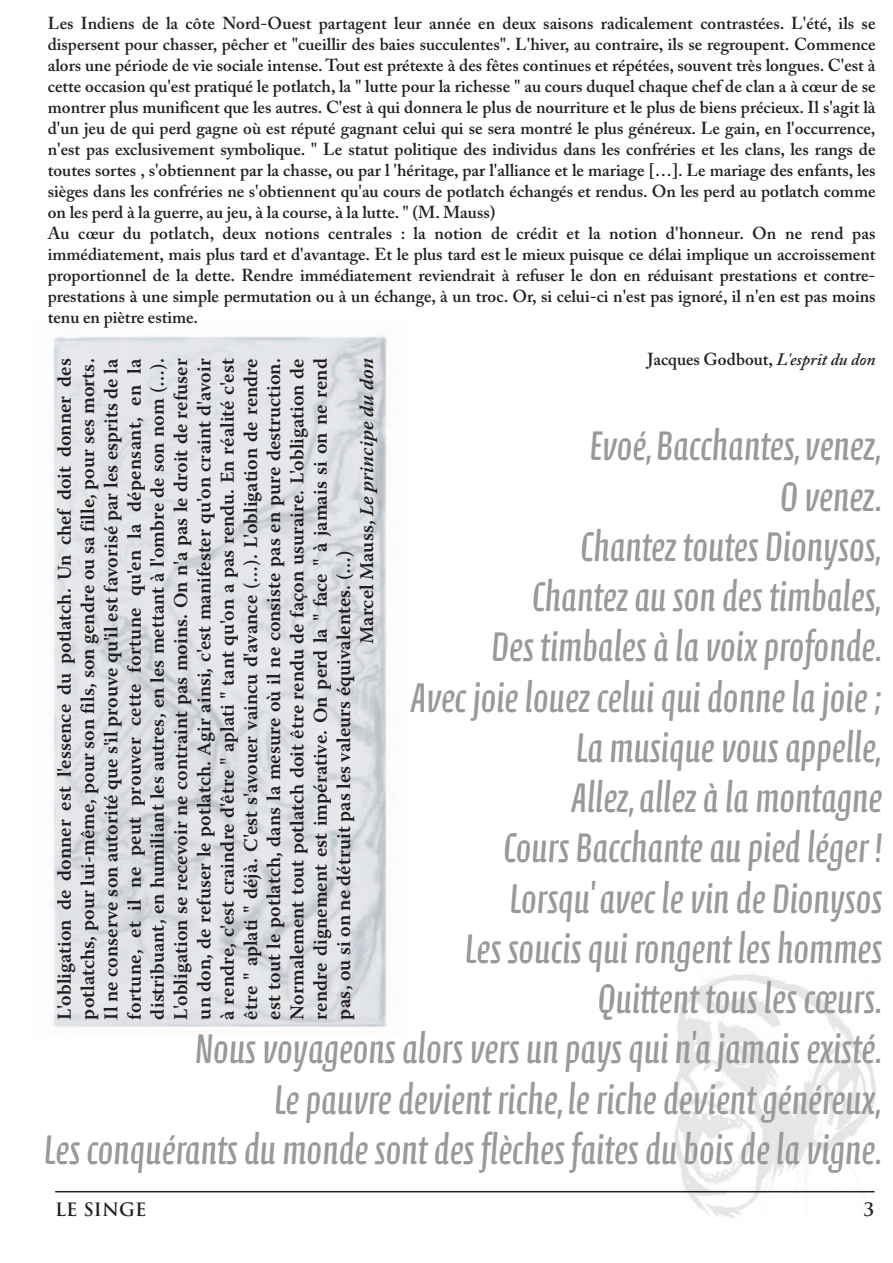
<style>
.page{position:relative;width:893px;height:1263px;background:#fff}
.page>*{position:absolute;margin:0;border:0;box-sizing:border-box;transform-origin:0 0}
.t1{font:42px/50.2px "Calcite Pro";color:#999;text-align:right}
.t2{font:600 19.5px "Warnock Pro";color:#231f20}
.t3{font:italic 600 19.5px "Warnock Pro";color:#231f20}
.t4{font:700 18px "Trajan";color:#231f20}
.t5{font:600 17.25px/21px "Adobe Caslon Pro";color:#231f20}
.s1{font-style:italic}
.s2{font-style:normal}
</style>
<div class="page">
<img style="left:52px;top:335px;width:336px;height:694px">
<img style="left:663px;top:974px;width:213px;height:245px">
<hr style="left:55px;top:1191px;width:819px;height:1px;background:#231f20">
<p class="t5" style="left:48px;top:13px;width:829px">Les Indiens de la côte Nord-Ouest partagent leur année en deux saisons radicalement contrastées. L'été, ils se dispersent pour chasser, pêcher et "cueillir des baies succulentes". L'hiver, au contraire, ils se regroupent. Commence alors une période de vie sociale intense. Tout est prétexte à des fêtes continues et répétées, souvent très longues. C'est à cette occasion qu'est pratiqué le potlatch, la " lutte pour la richesse " au cours duquel chaque chef de clan a à cœur de se montrer plus munificent que les autres. C'est à qui donnera le plus de nourriture et le plus de biens précieux. Il s'agit là d'un jeu de qui perd gagne où est réputé gagnant celui qui se sera montré le plus généreux. Le gain, en l'occurrence, n'est pas exclusivement symbolique. " Le statut politique des individus dans les confréries et les clans, les rangs de toutes sortes , s'obtiennent par la chasse, ou par l 'héritage, par l'alliance et le mariage […]. Le mariage des enfants, les sièges dans les confréries ne s'obtiennent qu'au cours de potlatch échangés et rendus. On les perd au potlatch comme on les perd à la guerre, au jeu, à la course, à la lutte. " (M. Mauss)<br>Au cœur du potlatch, deux notions centrales : la notion de crédit et la notion d'honneur. On ne rend pas immédiatement, mais plus tard et d'avantage. Et le plus tard est le mieux puisque ce délai implique un accroissement proportionnel de la dette. Rendre immédiatement reviendrait à refuser le don en réduisant prestations et contre&shy;prestations à une simple permutation ou à un échange, à un troc. Or, si celui-ci n'est pas ignoré, il n'en est pas moins tenu en piètre estime.</p>
<p class="t5" style="left:647px;top:349px;width:230px">Jacques Godbout, <span class="s1">L'esprit du don</span></p>
<p class="t2" style="left:53px;top:1020px;width:663px;rotate:-90deg">L'obligation de donner est l'essence du potlatch. Un chef doit donner des</p>
<p class="t2" style="left:76px;top:1020px;width:663px;rotate:-90deg">potlatchs, pour lui-même, pour son fils, son gendre ou sa fille, pour ses morts.</p>
<p class="t2" style="left:99px;top:1020px;width:663px;rotate:-90deg">Il ne conserve son autorité que s'il prouve qu'il est favorisé par les esprits de la</p>
<p class="t2" style="left:122px;top:1020px;width:663px;rotate:-90deg">fortune, et il ne peut prouver cette fortune qu'en la dépensant, en la</p>
<p class="t2" style="left:146px;top:1020px;width:663px;rotate:-90deg">distribuant, en humiliant les autres, en les mettant à l'ombre de son nom (…).</p>
<p class="t2" style="left:169px;top:1020px;width:663px;rotate:-90deg">L'obligation se recevoir ne contraint pas moins. On n'a pas le droit de refuser</p>
<p class="t2" style="left:192px;top:1020px;width:663px;rotate:-90deg">un don, de refuser le potlatch. Agir ainsi, c'est manifester qu'on craint d'avoir</p>
<p class="t2" style="left:215px;top:1020px;width:663px;rotate:-90deg">à rendre, c'est craindre d'être " aplati " tant qu'on a pas rendu. En réalité c'est</p>
<p class="t2" style="left:239px;top:1020px;width:663px;rotate:-90deg">être " aplati " déjà. C'est s'avouer vaincu d'avance (…). L'obligation de rendre</p>
<p class="t2" style="left:262px;top:1020px;width:663px;rotate:-90deg">est tout le potlatch, dans la mesure où il ne consiste pas en pure destruction.</p>
<p class="t2" style="left:285px;top:1020px;width:663px;rotate:-90deg">Normalement tout potlatch doit être rendu de façon usuraire. L'obligation de</p>
<p class="t2" style="left:308px;top:1020px;width:663px;rotate:-90deg">rendre dignement est impérative. On perd la " face " à jamais si on ne rend</p>
<p class="t3" style="left:355px;top:644px;width:287px;rotate:-90deg"><span class="s2">Marcel Mauss,</span> Le principe du don</p>
<p class="t1" style="left:44px;top:421px;width:839px">Evoé,Bacchantes,venez,<br>O venez.<br>Chantez toutes Dionysos,<br>Chantezausondes timbales,<br>Des timbalesàlavoixprofonde.<br>Avec joielouez celuiquidonnelajoie;<br>La musiquevousappelle,<br>Allez,allezàla montagne<br>CoursBacchanteaupiedléger !<br>Lorsqu'avec levinde Dionysos<br>Les soucisqui rongent leshommes<br>Quittent tous les cœurs.<br>Nousvoyageonsalorsversunpaysquin'ajamaisexisté.<br>Lepauvredevient riche,lerichedevientgénéreux,<br>Les conquérantsdu mondesontdes flèches faitesduboisdelavigne.</p>
<p class="t4" style="left:55px;top:1198px;width:93px">LE SINGE</p>
<p class="t4" style="left:863px;top:1198px;width:12px">3</p>
<p class="t2" style="left:332px;top:1020px;width:471px;rotate:-90deg">pas, ou si on ne détruit pas les valeurs équivalentes. (…)</p>
</div>
